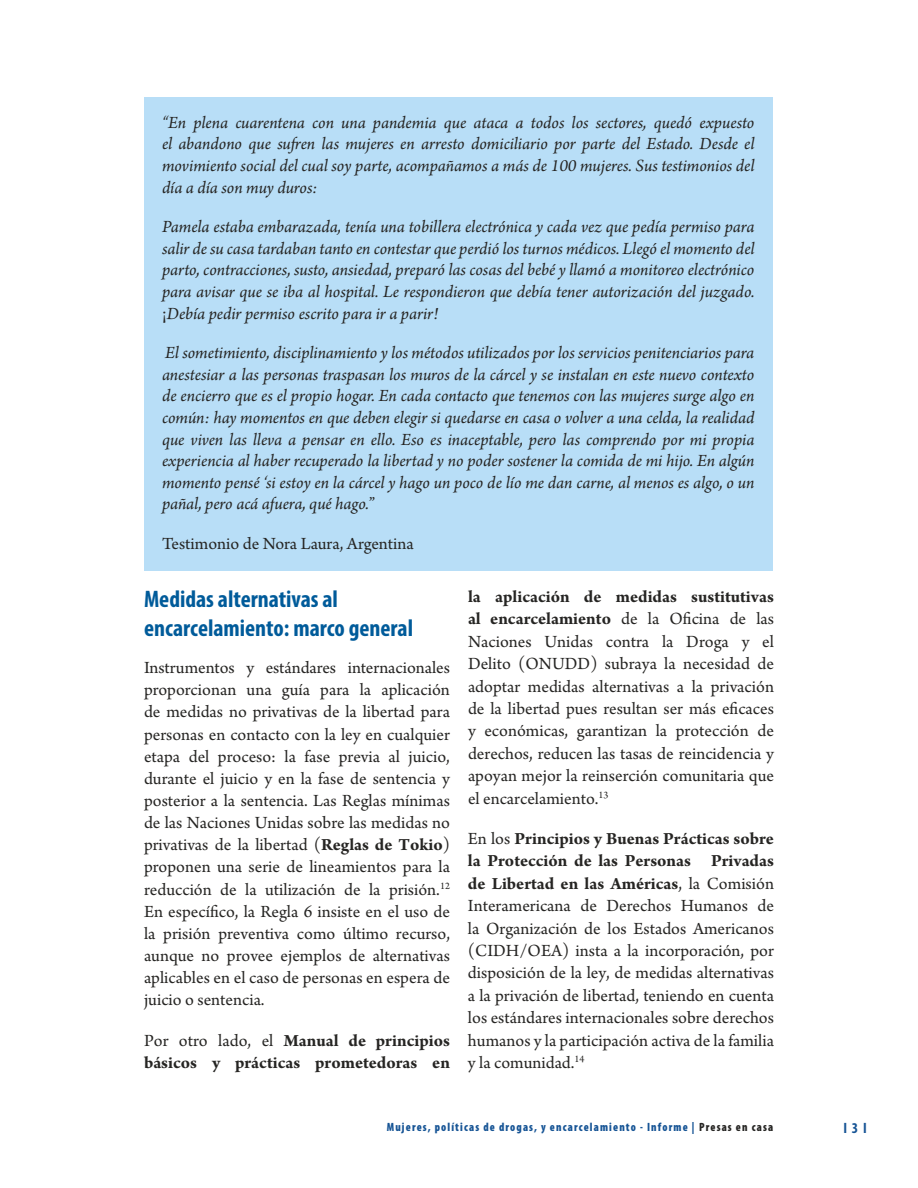
<style>
.page{position:relative;width:918px;height:1188px;background:#fff}
.page>*{position:absolute;margin:0;border:0;box-sizing:border-box;transform-origin:0 0}
.t1{font:700 condensed 24px/29.4px "Myriad Pro";color:#005b9a}
.t2{font:18px/22.4px "Arno Pro";color:#262523;text-align:justify}
.t3{font:italic 18px/21.6px "Arno Pro";letter-spacing:-.005em;color:#262523;text-align:justify}
.t4{font:700 18px/22.2px "Arno Pro";color:#262523}
.t5{font:700 condensed 15px "Myriad Pro";color:#165495}
.t6{font:900 condensed 12px "Myriad Pro";letter-spacing:.1em;color:#165495;scale:.95 1}
.s1{font-style:normal}
.s2{font-weight:700}
.s3{font-weight:400}
.s4{color:#262523}
</style>
<div class="page">
<div style="left:144px;top:98px;width:628px;height:474px;background:#b8def7"></div>
<p class="t3" style="left:162px;top:112px;width:594px">“En plena cuarentena con una pandemia que ataca a todos los sectores, quedó expuesto el abandono que sufren las mujeres en arresto domiciliario por parte del Estado. Desde el movimiento social del cual soy parte, acompañamos a más de 100 mujeres. Sus testimonios del día a día son muy duros:</p>
<p class="t3" style="left:162px;top:217px;width:594px">Pamela estaba embarazada, tenía una tobillera electrónica y cada vez que pedía permiso para salir de su casa tardaban tanto en contestar que perdió los turnos médicos. Llegó el momento del parto, contracciones, susto, ansiedad, preparó las cosas del bebé y llamó a monitoreo electrónico para avisar que se iba al hospital. Le respondieron que debía tener autorización del juzgado. <span class="s1">¡</span>Debía pedir permiso escrito para ir a parir!</p>
<p class="t3" style="left:162px;top:343px;width:594px">El sometimiento, disciplinamiento y los métodos utilizados por los servicios penitenciarios para anestesiar a las personas traspasan los muros de la cárcel y se instalan en este nuevo contexto de encierro que es el propio hogar. En cada contacto que tenemos con las mujeres surge algo en común: hay momentos en que deben elegir si quedarse en casa o volver a una celda, la realidad que viven las lleva a pensar en ello. Eso es inaceptable, pero las comprendo por mi propia experiencia al haber recuperado la libertad y no poder sostener la comida de mi hijo. En algún momento pensé ‘si estoy en la cárcel y hago un poco de lío me dan carne, al menos es algo, o un pañal, pero acá afuera, qué hago.<span class="s1">”</span></p>
<p class="t2" style="left:162px;top:533px;width:253px">Testimonio de Nora Laura, Argentina</p>
<h1 class="t1" style="left:144px;top:583px;width:271px">Medidas alternativas al encarcelamiento: marco general</h1>
<p class="t2" style="left:144px;top:657px;width:308px">Instrumentos y estándares internacionales proporcionan una guía para la aplicación de medidas no privativas de la libertad para personas en contacto con la ley en cualquier etapa del proceso: la fase previa al juicio, durante el juicio y en la fase de sentencia y posterior a la sentencia. Las Reglas mínimas de las Naciones Unidas sobre las medidas no privativas de la libertad (<span class="s2">Reglas de Tokio</span>) proponen una serie de lineamientos para la reducción de la utilización de la prisión.<sup>12<br></sup>En específico, la Regla 6 insiste en el uso de la prisión preventiva como último recurso, aunque no provee ejemplos de alternativas aplicables en el caso de personas en espera de juicio o sentencia.</p>
<p class="t4" style="left:144px;top:1030px;width:308px"><span class="s3">Por otro lado, el</span> Manual de principios básicos y prácticas prometedoras en</p>
<p class="t2" style="left:468px;top:586px;width:308px"><span class="s2">la aplicación de medidas sustitutivas al encarcelamiento</span> de la Oficina de las Naciones Unidas contra la Droga y el Delito (ONUDD) subraya la necesidad de adoptar medidas alternativas a la privación de la libertad pues resultan ser más eficaces y económicas, garantizan la protección de derechos, reducen las tasas de reincidencia y apoyan mejor la reinserción comunitaria que el encarcelamiento.<sup>13</sup></p>
<p class="t2" style="left:468px;top:828px;width:308px">En los <span class="s2">Principios y Buenas Prácticas sobre la Protección de las Personas Privadas de Libertad en las Américas</span>, la Comisión Interamericana de Derechos Humanos de la Organización de los Estados Americanos (CIDH/OEA) insta a la incorporación, por disposición de la ley, de medidas alternativas a la privación de libertad, teniendo en cuenta los estándares internacionales sobre derechos humanos y la participación activa de la familia y la comunidad.<sup>14</sup></p>
<p class="t6" style="left:387px;top:1119px;width:408px">Mujeres, políticas de drogas, y encarcelamiento - Informe | <span class="s4">Presas en casa</span></p>
<p class="t5" style="left:843px;top:1119px;width:25px">I 3 I</p>
</div>
